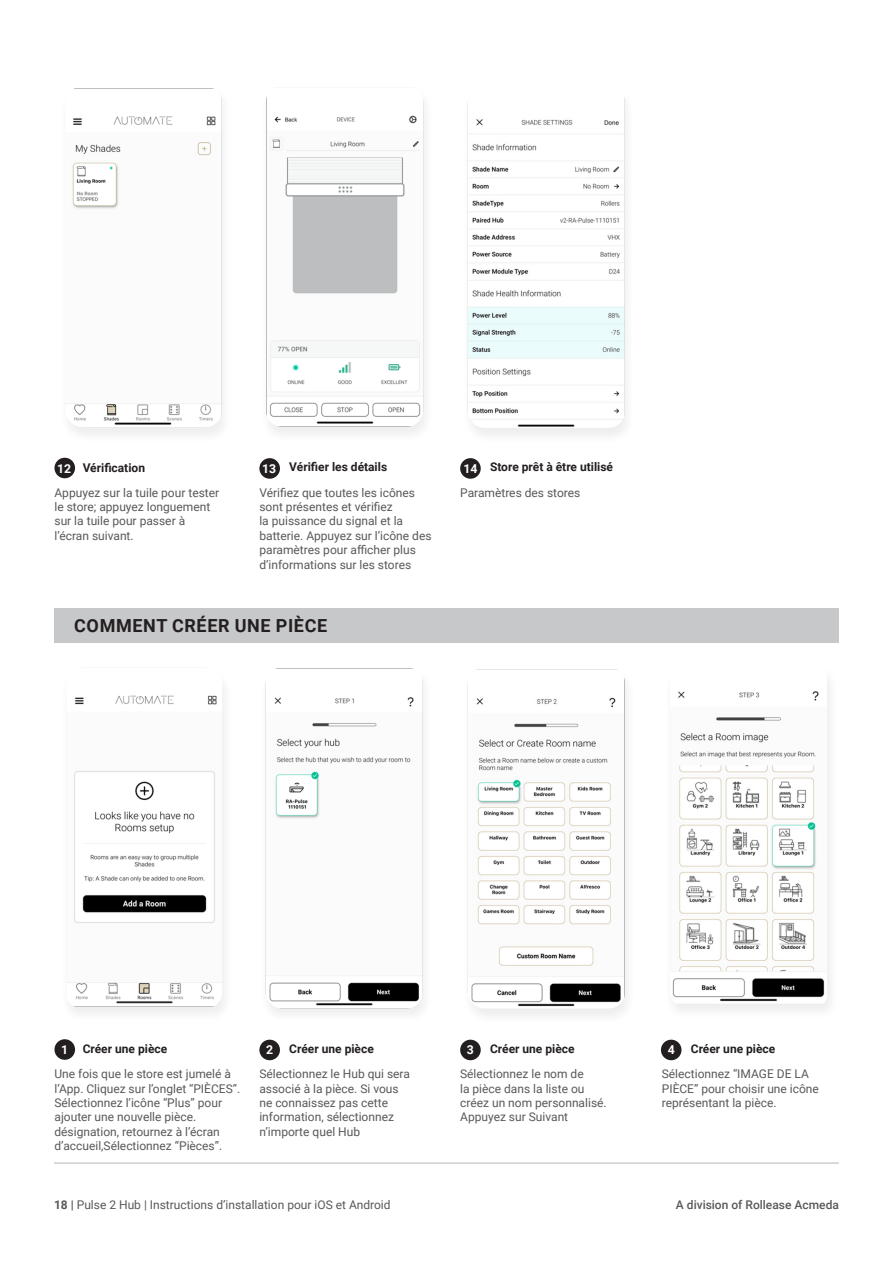
<style>
.page{position:relative;width:893px;height:1263px;background:#fff}
.page>*{position:absolute;margin:0;border:0;box-sizing:border-box;transform-origin:0 0}
.H2_Heading___Medium{font:700 18px "Roboto";letter-spacing:.035em;color:#231f20}
.Body_Paragraph{font:700 12.3px "Roboto";color:#fff}
.Body_Paragraph-2{font:12px/14.4px "Roboto";color:#57585a}
.Box_Title{font:700 12px "Roboto";color:#231f20}
.t1{font:500 12px "Roboto";color:#57585a}
.s1{font-weight:700}
</style>
<div class="page">
<hr style="left:54px;top:1162px;width:785px;height:1px;background:#bcbdc0">
<div style="left:54px;top:458px;width:21px;height:20px;background:#231f20;border-radius:50%"></div>
<div style="left:259px;top:458px;width:21px;height:21px;background:#231f20;border-radius:50%"></div>
<div style="left:460px;top:458px;width:21px;height:21px;background:#231f20;border-radius:50%"></div>
<div style="left:59px;top:87px;width:173px;height:357px;background:#fbfbfb"></div>
<img style="left:72px;top:88px;width:150px;height:339px">
<img style="left:266px;top:96px;width:156px;height:331px">
<div style="left:461px;top:88px;width:175px;height:357px;background:#231f20;opacity:.08"></div>
<img style="left:468px;top:98px;width:157px;height:330px">
<div style="left:54px;top:1039px;width:21px;height:21px;background:#231f20;border-radius:50%"></div>
<div style="left:259px;top:1040px;width:21px;height:20px;background:#231f20;border-radius:50%"></div>
<div style="left:460px;top:1040px;width:21px;height:20px;background:#231f20;border-radius:50%"></div>
<div style="left:661px;top:1040px;width:20px;height:20px;background:#231f20;border-radius:50%"></div>
<img style="left:73px;top:695px;width:149px;height:313px">
<div style="left:259px;top:667px;width:174px;height:357px;background:#fbfbfb"></div>
<img style="left:269px;top:668px;width:154px;height:340px">
<img style="left:468px;top:669px;width:157px;height:339px">
<img style="left:673px;top:691px;width:152px;height:313px">
<div style="left:54px;top:608px;width:785px;height:34px;background:#c7c8ca"></div>
<p class="Box_Title" style="left:83px;top:459px;width:64px">Vérification</p>
<p class="Box_Title" style="left:289px;top:458px;width:99px">Vérifier les détails</p>
<p class="Box_Title" style="left:490px;top:458px;width:125px">Store prêt à être utilisé</p>
<p class="Body_Paragraph-2" style="left:54px;top:485px;width:166px">Appuyez sur la tuile pour tester le store; appuyez longuement sur la tuile pour passer à l’écran suivant.</p>
<p class="Body_Paragraph-2" style="left:259px;top:485px;width:174px">Vérifiez que toutes les icônes sont présentes et vérifiez<br>la puissance du signal et la batterie. Appuyez sur l’icône des paramètres pour afficher plus d’informations sur les stores</p>
<p class="Body_Paragraph-2" style="left:460px;top:485px;width:122px">Paramètres des stores</p>
<p class="Body_Paragraph" style="left:57px;top:460px;width:16px">12</p>
<p class="Body_Paragraph" style="left:262px;top:460px;width:16px">13</p>
<p class="Body_Paragraph" style="left:463px;top:460px;width:16px">14</p>
<p class="H2_Heading___Medium" style="left:74px;top:613px;width:254px">COMMENT CRÉER UNE PIÈCE</p>
<p class="Box_Title" style="left:83px;top:1041px;width:86px">Créer une pièce</p>
<p class="Box_Title" style="left:289px;top:1040px;width:86px">Créer une pièce</p>
<p class="Box_Title" style="left:490px;top:1040px;width:86px">Créer une pièce</p>
<p class="Box_Title" style="left:691px;top:1040px;width:86px">Créer une pièce</p>
<p class="Body_Paragraph-2" style="left:54px;top:1066px;width:187px">Une fois que le store est jumelé à l’App. Cliquez sur l’onglet “PIÈCES”.<br>Sélectionnez l’icône “Plus” pour ajouter une nouvelle pièce. désignation, retournez à l’écran d’accueil,Sélectionnez “Pièces”.</p>
<p class="Body_Paragraph-2" style="left:259px;top:1066px;width:152px">Sélectionnez le Hub qui sera associé à la pièce. Si vous ne connaissez pas cette information, sélectionnez n’importe quel Hub</p>
<p class="Body_Paragraph-2" style="left:460px;top:1066px;width:148px">Sélectionnez le nom de<br>la pièce dans la liste ou créez un nom personnalisé.<br>Appuyez sur Suivant</p>
<p class="Body_Paragraph-2" style="left:662px;top:1066px;width:159px">Sélectionnez “IMAGE DE LA<br>PIÈCE” pour choisir une icône représentant la pièce.</p>
<p class="Body_Paragraph" style="left:61px;top:1041px;width:9px">1</p>
<p class="Body_Paragraph" style="left:266px;top:1041px;width:9px">2</p>
<p class="Body_Paragraph" style="left:467px;top:1041px;width:9px">3</p>
<p class="Body_Paragraph" style="left:668px;top:1041px;width:9px">4</p>
<p class="Body_Paragraph-2" style="left:54px;top:1197px;width:338px"><span class="s1">18 |</span> Pulse 2 Hub | Instructions d’installation pour iOS et Android</p>
<p class="t1" style="left:676px;top:1196px;width:165px">A division of Rollease Acmeda</p>
</div>
